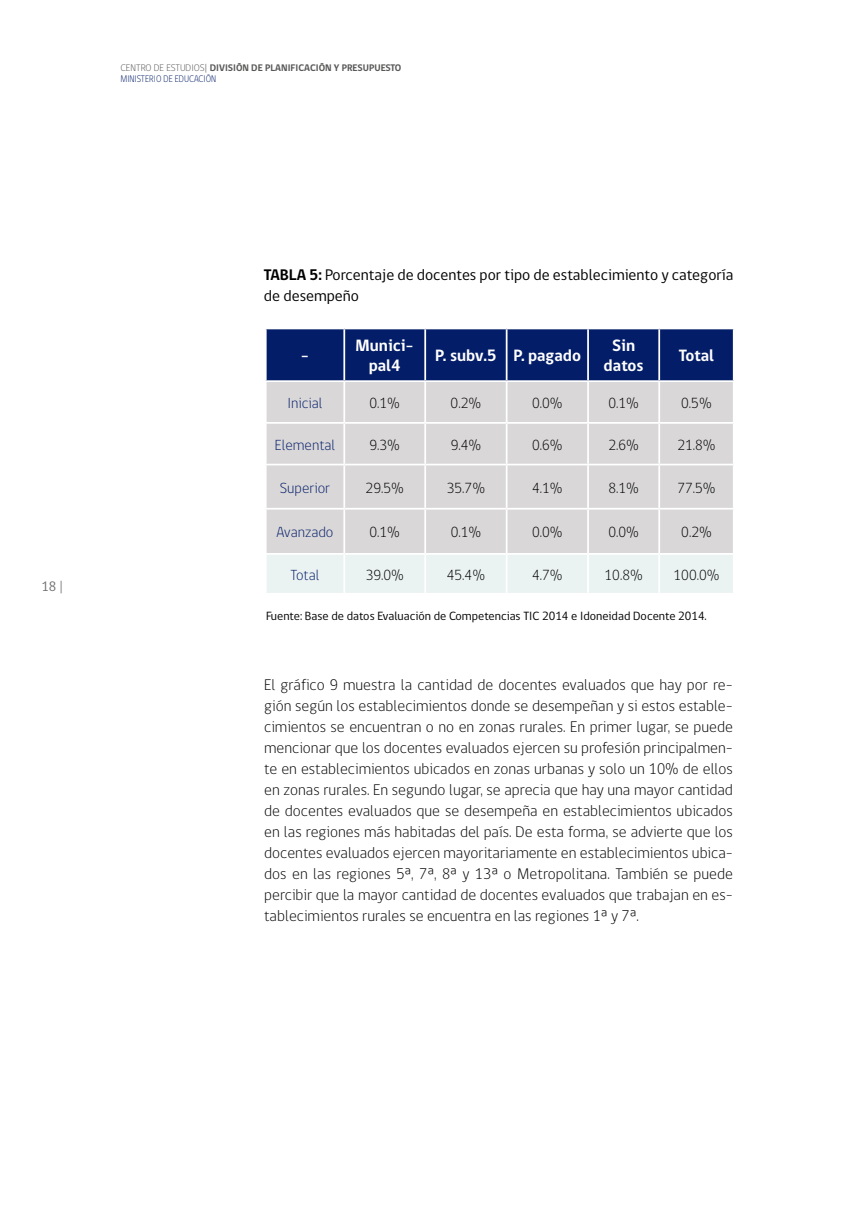
<style>
.page{position:relative;width:844px;height:1216px;background:#fff}
.page>*{position:absolute;margin:0;border:0;box-sizing:border-box;transform-origin:0 0}
.t1{font:700 16.8px/20.1px "gob CL";color:#fff;text-align:center}
.t2{font:300 15.75px/21px "gob CL";color:#000;text-align:justify}
.t3{font:15.75px/21px "gob CL";color:#000}
.t4{font:300 15.05px "gob CL";color:#000}
.t5{font:300 15.05px "gob CL";color:#031d68}
.t6{font:14px "gob CL";color:#706f6f}
.t7{font:12.25px "gob CL";color:#000}
.t8{font:700 9.8px "gob CL";color:#575756}
.t9{font:300 9.8px "gob CL";color:#031d68;scale:.9 1}
.s1{font-weight:300}
.s2{font-weight:700}
</style>
<div class="page">
<div style="left:266px;top:329px;width:466px;height:51px;background:#031d68"></div>
<div style="left:266px;top:382px;width:466px;height:171px;background:#d9d7d8"></div>
<div style="left:267px;top:555px;width:465px;height:38px;background:#ebf2f2"></div>
<hr style="left:343px;top:329px;width:2px;height:51px;background:#fff">
<hr style="left:424px;top:329px;width:2px;height:51px;background:#fff">
<hr style="left:505px;top:329px;width:2px;height:51px;background:#fff">
<hr style="left:587px;top:329px;width:1px;height:51px;background:#fff">
<hr style="left:658px;top:329px;width:2px;height:51px;background:#fff">
<hr style="left:343px;top:382px;width:2px;height:40px;background:#fff">
<hr style="left:424px;top:382px;width:2px;height:40px;background:#fff">
<hr style="left:505px;top:382px;width:2px;height:40px;background:#fff">
<hr style="left:587px;top:382px;width:1px;height:40px;background:#fff">
<hr style="left:658px;top:382px;width:2px;height:40px;background:#fff">
<hr style="left:265px;top:422px;width:79px;height:2px;background:#fff">
<hr style="left:344px;top:422px;width:81px;height:2px;background:#fff">
<hr style="left:343px;top:424px;width:2px;height:39px;background:#fff">
<hr style="left:425px;top:422px;width:81px;height:2px;background:#fff">
<hr style="left:424px;top:424px;width:2px;height:39px;background:#fff">
<hr style="left:506px;top:422px;width:82px;height:2px;background:#fff">
<hr style="left:505px;top:424px;width:2px;height:39px;background:#fff">
<hr style="left:588px;top:422px;width:71px;height:2px;background:#fff">
<hr style="left:587px;top:424px;width:1px;height:39px;background:#fff">
<hr style="left:659px;top:422px;width:75px;height:2px;background:#fff">
<hr style="left:658px;top:424px;width:2px;height:39px;background:#fff">
<hr style="left:265px;top:463px;width:79px;height:2px;background:#fff">
<hr style="left:344px;top:463px;width:81px;height:2px;background:#fff">
<hr style="left:343px;top:465px;width:2px;height:43px;background:#fff">
<hr style="left:425px;top:463px;width:81px;height:2px;background:#fff">
<hr style="left:424px;top:465px;width:2px;height:43px;background:#fff">
<hr style="left:506px;top:463px;width:82px;height:2px;background:#fff">
<hr style="left:505px;top:465px;width:2px;height:43px;background:#fff">
<hr style="left:588px;top:463px;width:71px;height:2px;background:#fff">
<hr style="left:587px;top:465px;width:1px;height:43px;background:#fff">
<hr style="left:659px;top:463px;width:75px;height:2px;background:#fff">
<hr style="left:658px;top:465px;width:2px;height:43px;background:#fff">
<hr style="left:265px;top:508px;width:79px;height:1px;background:#fff">
<hr style="left:344px;top:508px;width:81px;height:1px;background:#fff">
<hr style="left:343px;top:509px;width:2px;height:44px;background:#fff">
<hr style="left:425px;top:508px;width:81px;height:1px;background:#fff">
<hr style="left:424px;top:509px;width:2px;height:44px;background:#fff">
<hr style="left:506px;top:508px;width:82px;height:1px;background:#fff">
<hr style="left:505px;top:509px;width:2px;height:44px;background:#fff">
<hr style="left:588px;top:508px;width:71px;height:1px;background:#fff">
<hr style="left:587px;top:509px;width:1px;height:44px;background:#fff">
<hr style="left:659px;top:508px;width:75px;height:1px;background:#fff">
<hr style="left:658px;top:509px;width:2px;height:44px;background:#fff">
<hr style="left:343px;top:554px;width:2px;height:39px;background:#fff">
<hr style="left:424px;top:554px;width:2px;height:39px;background:#fff">
<hr style="left:505px;top:554px;width:2px;height:39px;background:#fff">
<hr style="left:587px;top:554px;width:1px;height:39px;background:#fff">
<hr style="left:658px;top:554px;width:2px;height:39px;background:#fff">
<p class="t8" style="left:120px;top:61px;width:282px"><span class="s1">CENTRO DE ESTUDIOS|</span> DIVISIÓN DE PLANIFICACIÓN Y PRESUPUESTO</p>
<p class="t9" style="left:120px;top:72px;width:108px">MINISTERIO DE EDUCACIÓN</p>
<p class="t6" style="left:41px;top:577px;width:24px">18 |</p>
<p class="t3" style="left:264px;top:265px;width:471px"><span class="s2">TABLA 5:</span> Porcentaje de docentes por tipo de establecimiento y categoría de desempeño</p>
<p class="t1" style="left:301px;top:346px;width:10px">-</p>
<p class="t1" style="left:355px;top:336px;width:60px">Munici&shy;pal4</p>
<p class="t1" style="left:435px;top:346px;width:147px">P. subv.5 P. pagado</p>
<p class="t1" style="left:603px;top:336px;width:42px">Sin datos</p>
<p class="t1" style="left:678px;top:346px;width:37px">Total</p>
<p class="t5" style="left:287px;top:392px;width:37px">Inicial</p>
<p class="t4" style="left:369px;top:392px;width:32px">0.1%</p>
<p class="t4" style="left:450px;top:392px;width:32px">0.2%</p>
<p class="t4" style="left:532px;top:392px;width:32px">0.0%</p>
<p class="t4" style="left:608px;top:392px;width:32px">0.1%</p>
<p class="t4" style="left:681px;top:392px;width:32px">0.5%</p>
<p class="t5" style="left:275px;top:434px;width:62px">Elemental</p>
<p class="t4" style="left:369px;top:434px;width:32px">9.3%</p>
<p class="t4" style="left:450px;top:434px;width:32px">9.4%</p>
<p class="t4" style="left:532px;top:434px;width:32px">0.6%</p>
<p class="t4" style="left:608px;top:434px;width:32px">2.6%</p>
<p class="t4" style="left:677px;top:434px;width:40px">21.8%</p>
<p class="t5" style="left:280px;top:477px;width:52px">Superior</p>
<p class="t4" style="left:365px;top:477px;width:40px">29.5%</p>
<p class="t4" style="left:446px;top:477px;width:40px">35.7%</p>
<p class="t4" style="left:532px;top:477px;width:32px">4.1%</p>
<p class="t4" style="left:608px;top:477px;width:32px">8.1%</p>
<p class="t4" style="left:677px;top:477px;width:40px">77.5%</p>
<p class="t5" style="left:276px;top:522px;width:58px">Avanzado</p>
<p class="t4" style="left:369px;top:522px;width:32px">0.1%</p>
<p class="t4" style="left:450px;top:522px;width:32px">0.1%</p>
<p class="t4" style="left:532px;top:522px;width:32px">0.0%</p>
<p class="t4" style="left:608px;top:522px;width:32px">0.0%</p>
<p class="t4" style="left:681px;top:522px;width:32px">0.2%</p>
<p class="t5" style="left:290px;top:564px;width:30px">Total</p>
<p class="t4" style="left:365px;top:564px;width:40px">39.0%</p>
<p class="t4" style="left:446px;top:564px;width:40px">45.4%</p>
<p class="t4" style="left:532px;top:564px;width:32px">4.7%</p>
<p class="t4" style="left:604px;top:564px;width:40px">10.8%</p>
<p class="t4" style="left:673px;top:564px;width:47px">100.0%</p>
<p class="t7" style="left:266px;top:607px;width:442px">Fuente: Base de datos Evaluación de Competencias TIC 2014 e Idoneidad Docente 2014.</p>
<p class="t2" style="left:264px;top:674px;width:470px">El gráfico 9 muestra la cantidad de docentes evaluados que hay por re&shy;gión según los establecimientos donde se desempeñan y si estos estable&shy;cimientos se encuentran o no en zonas rurales. En primer lugar, se puede mencionar que los docentes evaluados ejercen su profesión principalmen&shy;te en establecimientos ubicados en zonas urbanas y solo un 10% de ellos en zonas rurales. En segundo lugar, se aprecia que hay una mayor cantidad de docentes evaluados que se desempeña en establecimientos ubicados en las regiones más habitadas del país. De esta forma, se advierte que los docentes evaluados ejercen mayoritariamente en establecimientos ubica&shy;dos en las regiones 5ª, 7ª, 8ª y 13ª o Metropolitana. También se puede percibir que la mayor cantidad de docentes evaluados que trabajan en es&shy;tablecimientos rurales se encuentra en las regiones 1ª y 7ª.</p>
</div>
